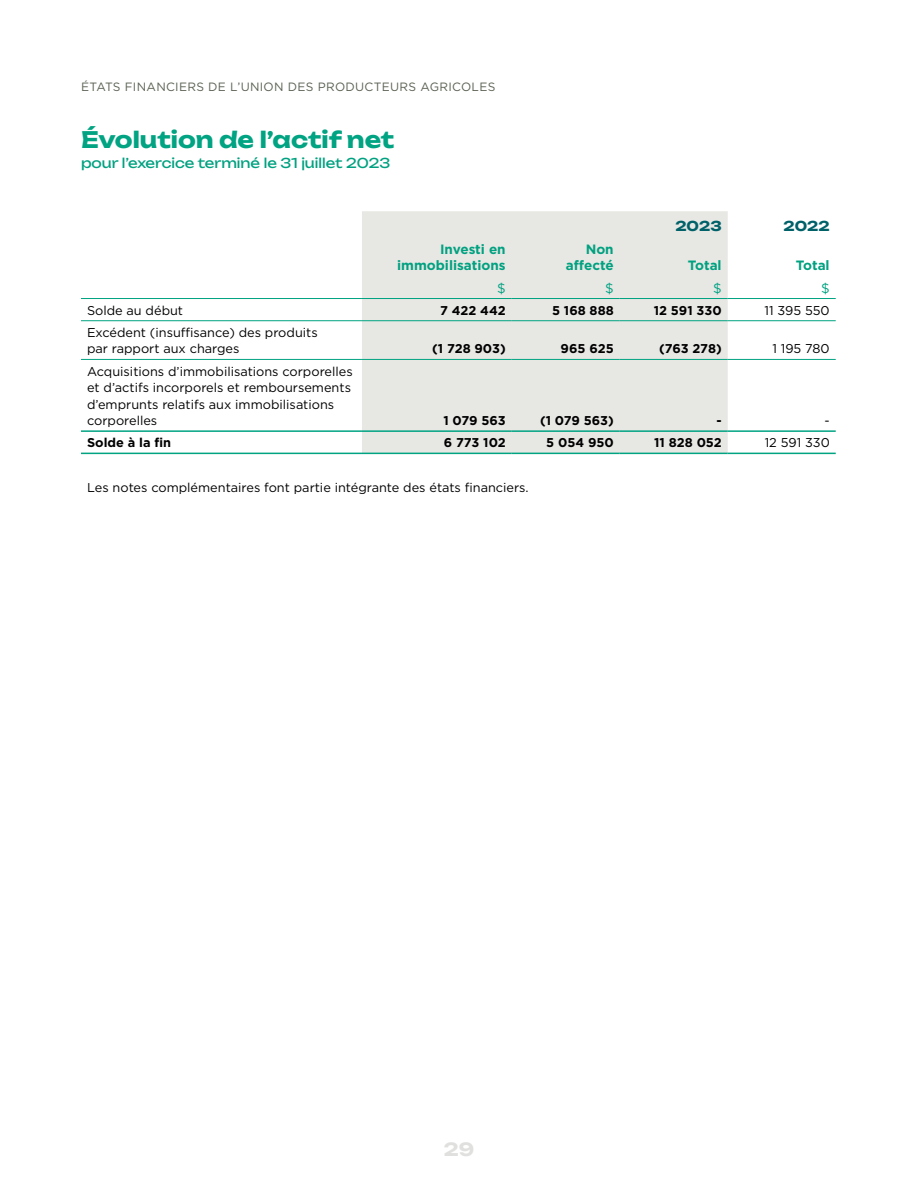
<style>
.page{position:relative;width:918px;height:1188px;background:#fff}
.page>*{position:absolute;margin:0;border:0;box-sizing:border-box;transform-origin:0 0}
.t1{font:700 22.5px "Unbounded";color:#00a382}
.t2{font:700 18px "Unbounded";color:#e0e0de}
.t3{font:700 13.5px/16.2px "Gotham";color:#00a180;text-align:right}
.t4{font:13.5px "Unbounded";color:#00a180}
.t5{font:700 13.5px "Unbounded";color:#006169}
.t6{font:13.5px "Gotham";color:#00a180}
.t7{font:12.75px/16.5px "Gotham";color:#000}
.t8{font:700 12.75px "Gotham";color:#000}
.t9{font:12px "Gotham";letter-spacing:.025em;color:#596152}
</style>
<div class="page">
<div style="left:362px;top:211px;width:366px;height:242px;background:#e7e7e4"></div>
<hr style="left:81px;top:298px;width:281px;height:1px;background:#00a382">
<hr style="left:362px;top:298px;width:150px;height:1px;background:#00a382">
<hr style="left:512px;top:298px;width:108px;height:1px;background:#00a382">
<hr style="left:620px;top:298px;width:108px;height:1px;background:#00a382">
<hr style="left:728px;top:298px;width:108px;height:1px;background:#00a382">
<hr style="left:81px;top:320px;width:281px;height:1px;background:#00a382">
<hr style="left:362px;top:320px;width:150px;height:1px;background:#00a382">
<hr style="left:512px;top:320px;width:108px;height:1px;background:#00a382">
<hr style="left:620px;top:320px;width:108px;height:1px;background:#00a382">
<hr style="left:728px;top:320px;width:108px;height:1px;background:#00a382">
<hr style="left:81px;top:359px;width:281px;height:1px;background:#00a382">
<hr style="left:362px;top:359px;width:150px;height:1px;background:#00a382">
<hr style="left:512px;top:359px;width:108px;height:1px;background:#00a382">
<hr style="left:620px;top:359px;width:108px;height:1px;background:#00a382">
<hr style="left:728px;top:359px;width:108px;height:1px;background:#00a382">
<hr style="left:81px;top:430px;width:281px;height:2px;background:#00a382">
<hr style="left:362px;top:430px;width:150px;height:2px;background:#00a382">
<hr style="left:512px;top:430px;width:108px;height:2px;background:#00a382">
<hr style="left:620px;top:430px;width:108px;height:2px;background:#00a382">
<hr style="left:728px;top:430px;width:108px;height:2px;background:#00a382">
<hr style="left:81px;top:453px;width:281px;height:1px;background:#00a382">
<hr style="left:362px;top:453px;width:150px;height:1px;background:#00a382">
<hr style="left:512px;top:453px;width:108px;height:1px;background:#00a382">
<hr style="left:620px;top:453px;width:108px;height:1px;background:#00a382">
<hr style="left:728px;top:453px;width:108px;height:1px;background:#00a382">
<p class="t9" style="left:81px;top:79px;width:416px">ÉTATS FINANCIERS DE L’UNION DES PRODUCTEURS AGRICOLES</p>
<h1 class="t1" style="left:81px;top:121px;width:315px">Évolution de l’actif net</h1>
<p class="t4" style="left:81px;top:152px;width:311px">pour l’exercice terminé le 31 juillet 2023</p>
<p class="t3" style="left:397px;top:241px;width:110px">Investi en immobilisations</p>
<p class="t3" style="left:566px;top:241px;width:49px">Non affecté</p>
<p class="t5" style="left:675px;top:214px;width:48px">2023</p>
<p class="t5" style="left:783px;top:214px;width:48px">2022</p>
<p class="t3" style="left:688px;top:257px;width:35px">Total</p>
<p class="t3" style="left:796px;top:257px;width:35px">Total</p>
<p class="t6" style="left:497px;top:279px;width:10px">$</p>
<p class="t6" style="left:605px;top:279px;width:10px">$</p>
<p class="t6" style="left:713px;top:279px;width:10px">$</p>
<p class="t6" style="left:821px;top:279px;width:10px">$</p>
<p class="t7" style="left:87px;top:302px;width:98px">Solde au début</p>
<p class="t8" style="left:440px;top:302px;width:67px">7 422 442</p>
<p class="t8" style="left:552px;top:302px;width:63px">5 168 888</p>
<p class="t8" style="left:654px;top:302px;width:69px">12 591 330</p>
<p class="t7" style="left:765px;top:302px;width:67px">11 395 550</p>
<p class="t7" style="left:87px;top:324px;width:232px">Excédent (insuffisance) des produits par rapport aux charges</p>
<p class="t8" style="left:432px;top:340px;width:75px">(1 728 903)</p>
<p class="t8" style="left:561px;top:340px;width:55px">965 625</p>
<p class="t8" style="left:659px;top:340px;width:64px">(763 278)</p>
<p class="t7" style="left:772px;top:340px;width:59px">1 195 780</p>
<p class="t7" style="left:87px;top:363px;width:267px">Acquisitions d’immobilisations corporelles et d’actifs incorporels et remboursements d’emprunts relatifs aux immobilisations corporelles</p>
<p class="t8" style="left:443px;top:412px;width:64px">1 079 563</p>
<p class="t8" style="left:540px;top:412px;width:75px">(1 079 563)</p>
<p class="t8" style="left:717px;top:412px;width:7px">-</p>
<p class="t7" style="left:825px;top:412px;width:7px">-</p>
<p class="t8" style="left:87px;top:434px;width:85px">Solde à la fin</p>
<p class="t8" style="left:444px;top:434px;width:64px">6 773 102</p>
<p class="t8" style="left:546px;top:434px;width:69px">5 054 950</p>
<p class="t8" style="left:654px;top:434px;width:69px">11 828 052</p>
<p class="t7" style="left:765px;top:434px;width:67px">12 591 330</p>
<p class="t7" style="left:87px;top:479px;width:443px">Les notes complémentaires font partie intégrante des états financiers.</p>
<h2 class="t2" style="left:444px;top:1134px;width:32px">29</h2>
</div>
